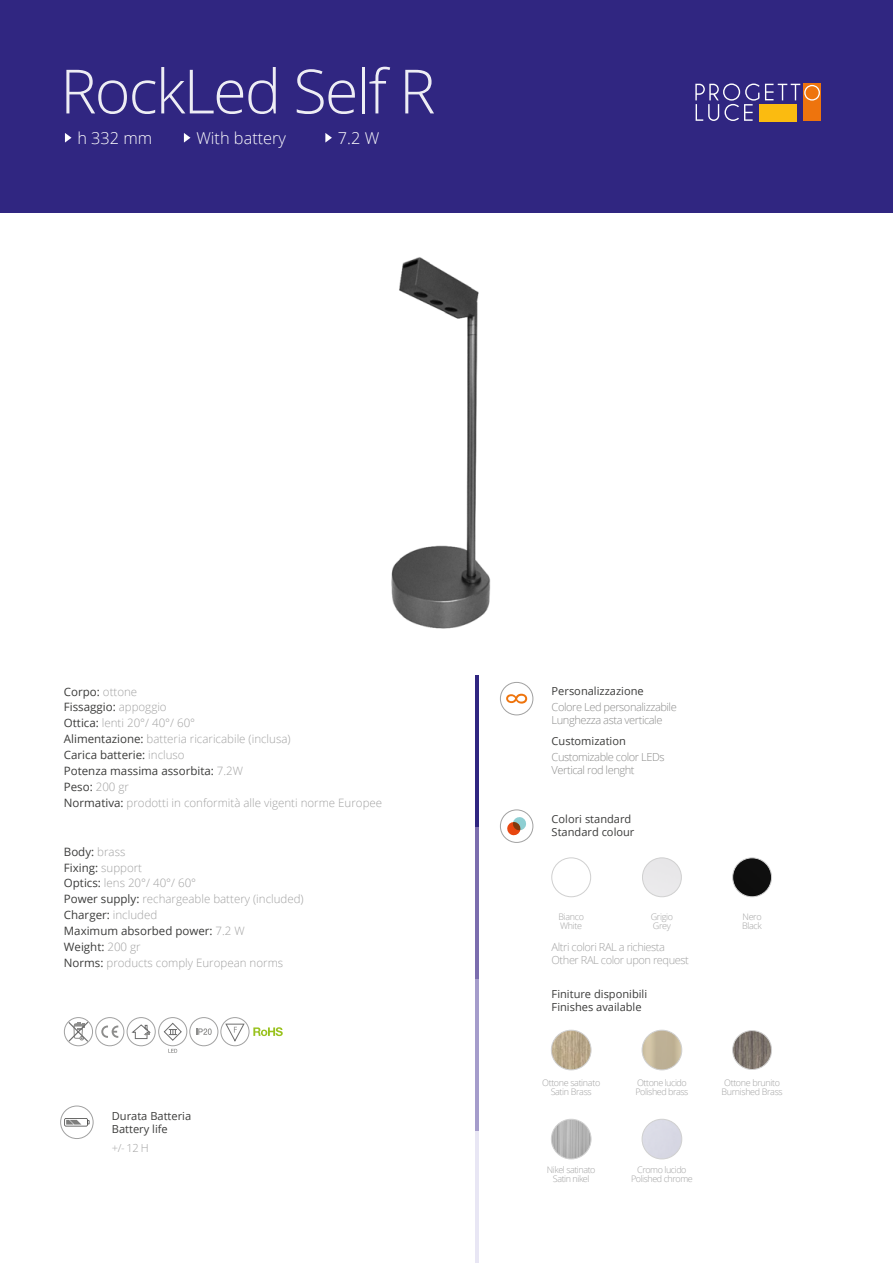
<style>
.page{position:relative;width:893px;height:1263px;background:#fff}
.page>*{position:absolute;margin:0;border:0;box-sizing:border-box;transform-origin:0 0}
.t1{font:300 61.05px "Open Sans";letter-spacing:-.03em;color:#fff}
.t2{font:300 16.35px "Open Sans";color:#fff}
.t3{font:300 11.55px "Open Sans";color:#a1a1a1}
.t4{font:11.55px "Open Sans";color:#3c3c3b}
.t5{font:11.1px "Open Sans";color:#3c3c3b}
.t6{font:300 11.1px "Open Sans";letter-spacing:-.04em;color:#8c8c8b}
.t7{font:300 11.1px "Open Sans";letter-spacing:-.04em;color:#a1a1a1}
.t8{font:300 9px/9px "Open Sans";letter-spacing:-.04em;color:#a1a1a1;text-align:center}
.s1{font-weight:300;color:#a1a1a1}
.s2{font-weight:400;color:#3c3c3b}
</style>
<div class="page">
<hr style="left:475px;top:675px;width:4px;height:153px;background:#302681">
<hr style="left:475px;top:827px;width:4px;height:153px;background:#7b6dae">
<hr style="left:475px;top:980px;width:4px;height:152px;background:#a59ccb">
<hr style="left:475px;top:1132px;width:4px;height:131px;background:#e8e6f4">
<img style="left:552px;top:858px;width:39px;height:39px;border-radius:19px">
<div style="left:552px;top:858px;width:39px;height:39px;border:1px solid #d0d0d0;border-radius:50%"></div>
<img style="left:642px;top:858px;width:39px;height:39px;border-radius:19px">
<div style="left:642px;top:858px;width:39px;height:39px;border:1px solid #d0d0d0;border-radius:50%"></div>
<img style="left:733px;top:858px;width:38px;height:39px;border-radius:19px">
<div style="left:732px;top:858px;width:40px;height:39px;border:1px solid #d0d0d0;border-radius:50%"></div>
<img style="left:733px;top:1030px;width:38px;height:39px;border-radius:19px">
<div style="left:732px;top:1030px;width:40px;height:39px;border:1px solid #d0d0d0;border-radius:50%"></div>
<div style="left:642px;top:1119px;width:40px;height:40px;border:1px solid #d0d0d0;border-radius:50%"></div>
<img style="left:551px;top:1030px;width:40px;height:40px;border-radius:20px">
<div style="left:551px;top:1030px;width:40px;height:40px;border:1px solid #d0d0d0;border-radius:50%"></div>
<img style="left:551px;top:1119px;width:40px;height:40px;border-radius:20px">
<div style="left:551px;top:1119px;width:40px;height:40px;border:1px solid #d0d0d0;border-radius:50%"></div>
<img style="left:642px;top:1030px;width:40px;height:40px;border-radius:20px">
<div style="left:642px;top:1030px;width:40px;height:40px;border:1px solid #d0d0d0;border-radius:50%"></div>
<div style="left:0;top:0;width:893px;height:212px;background:#302681"></div>
<svg style="left:65px;top:133px;width:7px;height:10px"></svg>
<svg style="left:184px;top:133px;width:6px;height:10px"></svg>
<svg style="left:325px;top:133px;width:7px;height:10px"></svg>
<div style="left:803px;top:83px;width:18px;height:38px;background:#ee740d"></div>
<svg style="left:695px;top:83px;width:125px;height:38px"></svg>
<img style="left:391px;top:257px;width:100px;height:372px">
<div style="left:500px;top:809px;width:33px;height:34px;border:1px solid #a1a1a1;border-radius:50%"></div>
<svg style="left:507px;top:817px;width:19px;height:19px"></svg>
<svg style="left:168px;top:1049px;width:9px;height:4px"></svg>
<svg style="left:131px;top:1024px;width:20px;height:15px"></svg>
<svg style="left:196px;top:1028px;width:16px;height:7px"></svg>
<svg style="left:163px;top:1022px;width:19px;height:19px"></svg>
<svg style="left:225px;top:1023px;width:20px;height:19px"></svg>
<svg style="left:253px;top:1027px;width:30px;height:9px"></svg>
<svg style="left:101px;top:1025px;width:17px;height:13px"></svg>
<div style="left:95px;top:1017px;width:29px;height:29px;border:1px solid #a1a1a1;border-radius:50%"></div>
<div style="left:127px;top:1017px;width:29px;height:29px;border:1px solid #a1a1a1;border-radius:50%"></div>
<div style="left:158px;top:1017px;width:29px;height:29px;border:1px solid #a1a1a1;border-radius:50%"></div>
<div style="left:189px;top:1017px;width:29px;height:29px;border:1px solid #a1a1a1;border-radius:50%"></div>
<div style="left:220px;top:1017px;width:30px;height:29px;border:1px solid #a1a1a1;border-radius:50%"></div>
<svg style="left:67px;top:1020px;width:23px;height:23px"></svg>
<div style="left:64px;top:1017px;width:29px;height:29px;border:1px solid #a1a1a1;border-radius:50%"></div>
<div style="left:60px;top:1106px;width:34px;height:33px;border:1px solid #a1a1a1;border-radius:50%"></div>
<svg style="left:64px;top:1118px;width:26px;height:8px"></svg>
<svg style="left:506px;top:694px;width:21px;height:10px"></svg>
<div style="left:500px;top:682px;width:33px;height:33px;border:1px solid #a1a1a1;border-radius:50%"></div>
<h1 class="t1" style="left:60px;top:49px;width:377px">RockLed Self R</h1>
<p class="t2" style="left:77px;top:127px;width:76px">h 332 mm</p>
<p class="t2" style="left:196px;top:127px;width:91px">With battery</p>
<p class="t2" style="left:338px;top:127px;width:43px">7.2 W</p>
<p class="t4" style="left:64px;top:683px;width:75px">Corpo: <span class="s1">ottone</span></p>
<p class="t4" style="left:64px;top:699px;width:104px">Fissaggio: <span class="s1">appoggio</span></p>
<p class="t3" style="left:64px;top:715px;width:133px"><span class="s2">Ottica:</span> lenti 20°/ 40°/ 60°</p>
<p class="t3" style="left:64px;top:731px;width:228px"><span class="s2">Alimentazione:</span> batteria ricaricabile (inclusa)</p>
<p class="t4" style="left:64px;top:747px;width:122px">Carica batterie: <span class="s1">incluso</span></p>
<p class="t4" style="left:64px;top:763px;width:181px">Potenza massima assorbita: <span class="s1">7.2W</span></p>
<p class="t4" style="left:64px;top:779px;width:67px">Peso: <span class="s1">200 gr</span></p>
<p class="t3" style="left:64px;top:794px;width:320px"><span class="s2">Normativa:</span> prodotti in conformità alle vigenti norme Europee</p>
<p class="t4" style="left:64px;top:843px;width:63px">Body: <span class="s1">brass</span></p>
<p class="t4" style="left:64px;top:859px;width:80px">Fixing: <span class="s1">support</span></p>
<p class="t3" style="left:64px;top:875px;width:134px"><span class="s2">Optics:</span> lens 20°/ 40°/ 60°</p>
<p class="t3" style="left:64px;top:891px;width:241px"><span class="s2">Power supply:</span> rechargeable battery (included)</p>
<p class="t4" style="left:64px;top:907px;width:95px">Charger: <span class="s1">included</span></p>
<p class="t4" style="left:64px;top:923px;width:182px">Maximum absorbed power: <span class="s1">7.2 W</span></p>
<p class="t4" style="left:64px;top:939px;width:78px">Weight: <span class="s1">200 gr</span></p>
<p class="t3" style="left:64px;top:954px;width:221px"><span class="s2">Norms:</span> products comply European norms</p>
<p class="t5" style="left:112px;top:1108px;width:81px">Durata Batteria</p>
<p class="t5" style="left:112px;top:1121px;width:57px">Battery life</p>
<p class="t7" style="left:112px;top:1140px;width:38px">+/- 12 H</p>
<p class="t5" style="left:552px;top:683px;width:94px">Personalizzazione</p>
<p class="t6" style="left:552px;top:699px;width:127px">Colore Led personalizzabile</p>
<p class="t6" style="left:552px;top:712px;width:112px">Lunghezza asta verticale</p>
<p class="t6" style="left:552px;top:749px;width:115px">Customizable color LEDs</p>
<p class="t6" style="left:552px;top:762px;width:84px">Vertical rod lenght</p>
<p class="t5" style="left:552px;top:733px;width:76px">Customization</p>
<p class="t5" style="left:552px;top:811px;width:81px">Colori standard</p>
<p class="t5" style="left:552px;top:824px;width:84px">Standard colour</p>
<p class="t8" style="left:558px;top:912px;width:27px">Bianco</p>
<p class="t8" style="left:560px;top:921px;width:23px">White</p>
<p class="t8" style="left:651px;top:912px;width:24px">Grigio</p>
<p class="t8" style="left:653px;top:921px;width:19px">Grey</p>
<p class="t7" style="left:552px;top:939px;width:115px">Altri colori RAL a richiesta</p>
<p class="t7" style="left:552px;top:952px;width:139px">Other RAL color upon request</p>
<p class="t5" style="left:552px;top:986px;width:97px">Finiture disponibili</p>
<p class="t5" style="left:552px;top:1000px;width:91px">Finishes available</p>
<p class="t8" style="left:542px;top:1078px;width:60px">Ottone satinato</p>
<p class="t8" style="left:551px;top:1087px;width:43px">Satin Brass</p>
<p class="t8" style="left:547px;top:1164px;width:50px">Nikel satinato<br>Satin nikel</p>
<p class="t8" style="left:637px;top:1078px;width:51px">Ottone lucido</p>
<p class="t8" style="left:635px;top:1087px;width:54px">Polished brass</p>
<p class="t8" style="left:637px;top:1164px;width:51px">Cromo lucido</p>
<p class="t8" style="left:631px;top:1173px;width:63px">Polished chrome</p>
<p class="t8" style="left:742px;top:912px;width:21px">Nero</p>
<p class="t8" style="left:742px;top:921px;width:21px">Black</p>
<p class="t8" style="left:724px;top:1078px;width:57px">Ottone brunito</p>
<p class="t8" style="left:721px;top:1087px;width:63px">Burnished Brass</p>
</div>
